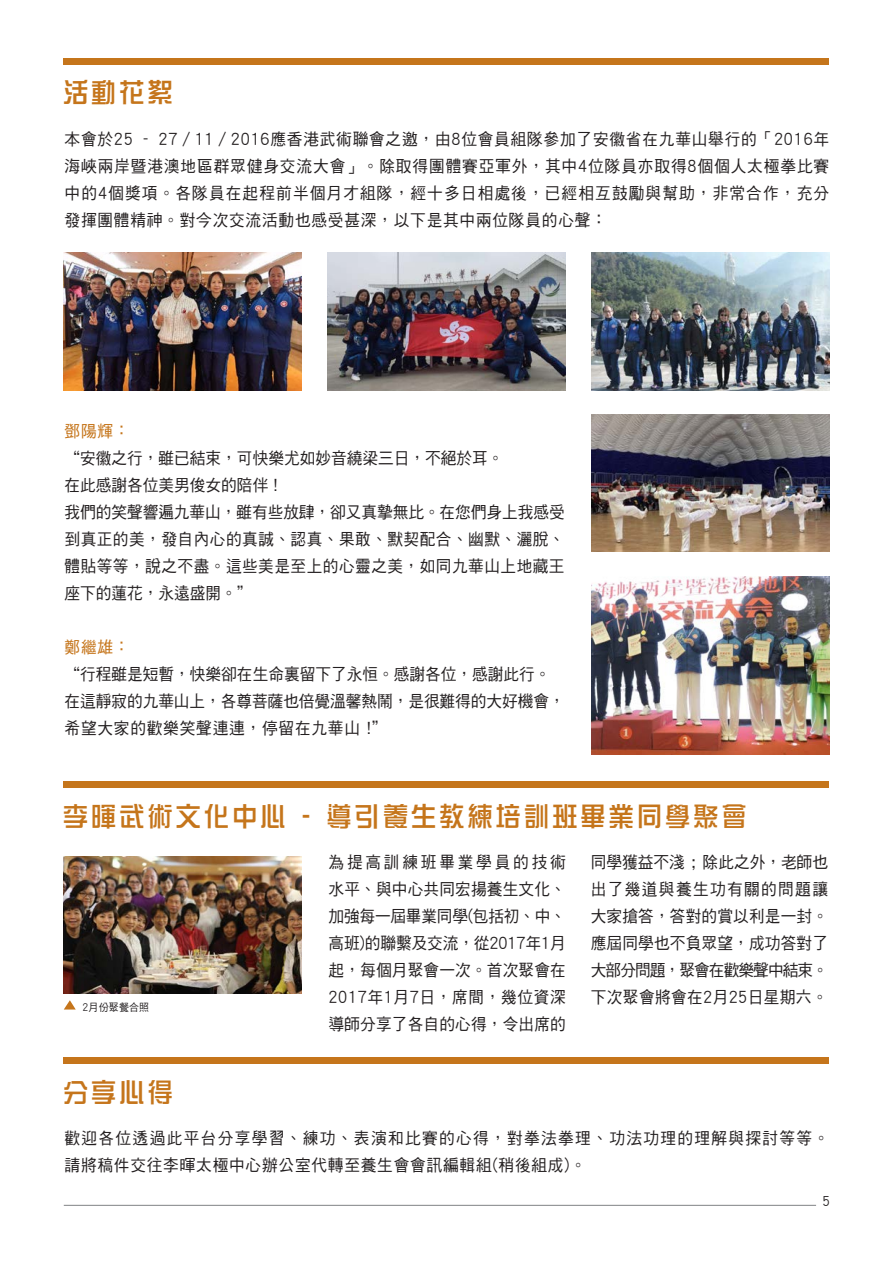
<style>
.page{position:relative;width:893px;height:1263px;background:#fff}
.page>*{position:absolute;margin:0;border:0;box-sizing:border-box;transform-origin:0 0}
.t1{font:27px "DF Zong Yi HK W5";letter-spacing:.1em;color:#c5751b;scale:.95 1}
.t2{font:16.5px/27px "DF Hei HK W5";letter-spacing:.025em;color:#231f20;text-align:justify;scale:.95 1}
.t3{font:16.5px/27px "DF Hei HK W5";color:#231f20;scale:.95 1}
.t4{font:16.5px/27px "DF Hei HK W5";letter-spacing:.085em;color:#231f20;scale:.95 1}
.t5{font:16.5px "DF Hei HK W5";letter-spacing:.05em;color:#c5751b;scale:.95 1}
.t6{font:13.5px "DF Hei HK W5";color:#231f20;scale:.95 1}
.t7{font:10.5px "DF Hei HK W5";letter-spacing:.015em;color:#231f20;scale:.95 1}
</style>
<div class="page">
<div style="left:64px;top:58px;width:765px;height:6px;background:#c5751b"></div>
<hr style="left:64px;top:1205px;width:752px;height:1px;background:#808285">
<div style="left:64px;top:1058px;width:765px;height:6px;background:#c5751b"></div>
<div style="left:64px;top:782px;width:765px;height:6px;background:#c5751b"></div>
<img style="left:64px;top:856px;width:238px;height:137px">
<svg style="left:64px;top:1000px;width:12px;height:9px"></svg>
<img style="left:64px;top:253px;width:238px;height:137px">
<img style="left:328px;top:253px;width:238px;height:137px">
<img style="left:592px;top:253px;width:238px;height:137px">
<img style="left:592px;top:415px;width:238px;height:137px">
<img style="left:592px;top:576px;width:238px;height:179px">
<h1 class="t1" style="left:63px;top:78px;width:118px">活動花絮</h1>
<p class="t2" style="left:65px;top:125px;width:806px">本會於25 - 27／11／2016應香港武術聯會之邀，由8位會員組隊參加了安徽省在九華山舉行的「2016年海峽兩岸暨港澳地區群眾健身交流大會」。除取得團體賽亞軍外，其中4位隊員亦取得8個個人太極拳比賽中的4個獎項。各隊員在起程前半個月才組隊，經十多日相處後，已經相互鼓勵與幫助，非常合作，充分發揮團體精神。對今次交流活動也感受甚深，以下是其中兩位隊員的心聲：</p>
<p class="t5" style="left:65px;top:422px;width:70px">鄧陽輝：</p>
<p class="t3" style="left:65px;top:444px;width:528px">“安徽之行，雖已結束，可快樂尤如妙音繞梁三日，不絕於耳。<br>在此感謝各位美男俊女的陪伴 !<br>我們的笑聲響遍九華山，雖有些放肆，卻又真摯無比。在您們身上我感受到真正的美，發自內心的真誠、認真、果敢、默契配合、幽默、灑脫、體貼等等，說之不盡。這些美是至上的心靈之美，如同九華山上地藏王座下的蓮花，永遠盛開。”</p>
<p class="t5" style="left:65px;top:638px;width:70px">鄭繼雄：</p>
<p class="t3" style="left:65px;top:660px;width:528px">“行程雖是短暫，快樂卻在生命裏留下了永恒。感謝各位，感謝此行。在這靜寂的九華山上，各尊菩薩也倍覺溫馨熱鬧，是很難得的大好機會，希望大家的歡樂笑聲連連，停留在九華山 !”</p>
<h1 class="t1" style="left:63px;top:801px;width:722px">李暉武術文化中心 - 導引養生教練培訓班畢業同學聚會</h1>
<p class="t2" style="left:591px;top:848px;width:251px">同學獲益不淺 ; 除此之外，老師也出了幾道與養生功有關的問題讓大家搶答，答對的賞以利是一封。應屆同學也不負眾望，成功答對了大部分問題，聚會在歡樂聲中結束。</p>
<p class="t7" style="left:83px;top:1001px;width:72px">2月份聚餐合照</p>
<p class="t2" style="left:329px;top:848px;width:251px">為提高訓練班畢業學員的技術水平、與中心共同宏揚養生文化、加強每一屆畢業同學(包括初、中、高班)的聯繫及交流，從2017年1月起，每個月聚會一次。首次聚會在2017年1月7日，席間，幾位資深導師分享了各自的心得，令出席的</p>
<p class="t2" style="left:591px;top:983px;width:251px">下次聚會將會在2月25日星期六。</p>
<h1 class="t1" style="left:63px;top:1077px;width:118px">分享心得</h1>
<p class="t4" style="left:65px;top:1124px;width:806px">歡迎各位透過此平台分享學習、練功、表演和比賽的心得，對拳法拳理、功法功理的理解與探討等等。請將稿件交往李暉太極中心辦公室代轉至養生會會訊編輯組(稍後組成)。</p>
<p class="t6" style="left:822px;top:1194px;width:9px">5</p>
</div>
